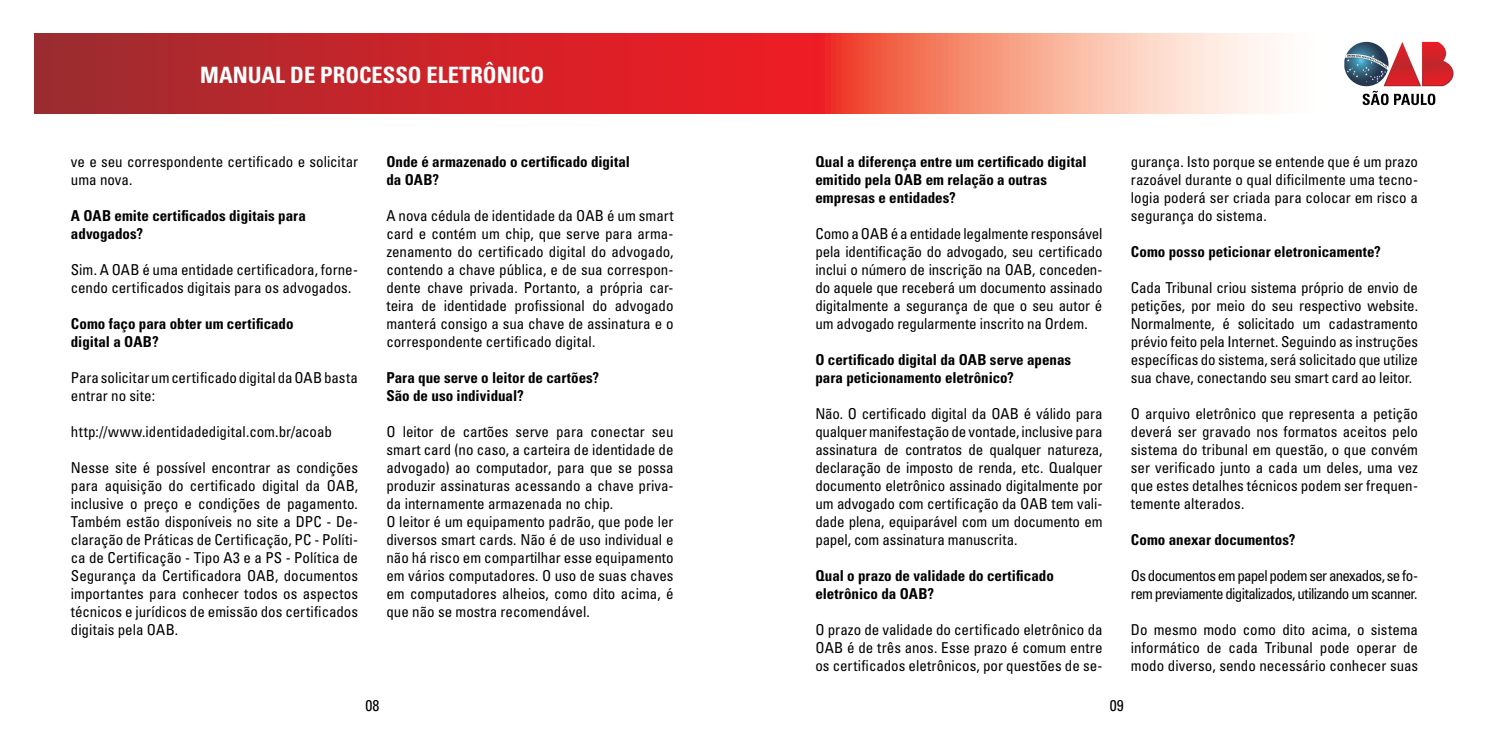
<style>
.page{position:relative;width:1489px;height:745px;background:#fff}
.page>*{position:absolute;margin:0;border:0;box-sizing:border-box;transform-origin:0 0}
.t1{font:700 condensed 22.5px "Univers LT Std";color:#fff}
.t2{font:condensed 15.62px "Univers LT Std";color:#000}
.t3{font:condensed 15px/18px "Univers LT Std";color:#000;text-align:justify}
.t4{font:700 condensed 15px/18px "Univers LT Std";color:#000}
.t5{font:condensed 15px/18px "Univers LT Std";letter-spacing:-.045em;color:#000}
</style>
<div class="page">
<svg style="left:34px;top:34px;width:1404px;height:79px;background:#dc5f5b"></svg>
<svg style="left:1344px;top:42px;width:109px;height:63px"></svg>
<h1 class="t1" style="left:200px;top:61px;width:33px">MANUAL</h1>
<h1 class="t1" style="left:290px;top:61px;width:56px">DE PROCESSO</h1>
<h1 class="t1" style="left:426px;top:61px;width:13px">ELETRÔNICO</h1>
<p class="t3" style="left:71px;top:152px;width:288px">ve e seu correspondente certificado e solicitar uma nova.</p>
<p class="t4" style="left:71px;top:206px;width:23px">AOAB</p>
<p class="t4" style="left:71px;top:206px;width:236px;text-indent:44px">emite certificados digitais para advogados?</p>
<p class="t3" style="left:71px;top:260px;width:289px">Sim. A OAB é uma entidade certificadora, forne&shy;cendo certificados digitais para os advogados.</p>
<p class="t4" style="left:71px;top:314px;width:224px">Como faço para obter um certificado digital a OAB</p>
<p class="t4" style="left:152px;top:332px;width:8px">?</p>
<p class="t3" style="left:71px;top:368px;width:288px">Para solicitar um certificado digital da OAB basta entrar no site:</p>
<p class="t3" style="left:71px;top:422px;width:262px">http://www.identidadedigital.com.br/acoab</p>
<p class="t3" style="left:71px;top:458px;width:289px">Nesse site é possível encontrar as condições para aquisição do certificado digital da OAB, inclusive o preço e condições de pagamento.<br>Também estão disponíveis no site a DPC - De&shy;claração de Práticas de Certificação, PC - Políti&shy;ca de Certificação - Tipo A3 e a PS - Política de Segurança da Certificadora OAB, documentos importantes para conhecer todos os aspectos técnicos e jurídicos de emissão dos certificados digitais pela OAB.</p>
<p class="t4" style="left:386px;top:152px;width:245px">Onde é armazenado o certificado digital da OAB</p>
<p class="t4" style="left:432px;top:170px;width:8px">?</p>
<p class="t3" style="left:386px;top:206px;width:289px">A nova cédula de identidade da OAB é um smart card e contém um chip, que serve para arma&shy;zenamento do certificado digital do advogado, contendo a chave pública, e de sua correspon&shy;dente chave privada. Portanto, a própria car&shy;teira de identidade profissional do advogado manterá consigo a sua chave de assinatura e o correspondente certificado digital.</p>
<p class="t4" style="left:386px;top:368px;width:214px">Para que serve o leitor de cartões?<br>São de uso individual?</p>
<p class="t3" style="left:386px;top:422px;width:289px;text-align:left">O leitor de cartões serve para conectar seu smart card (no caso, a carteira de identidade de advogado) ao computador, para que se possa produzir assinaturas acessando a chave priva&shy;da internamente armazenada no chip.<br>O leitor é um equipamento padrão, que pode ler diversos smart cards. Não é de uso individual e não há risco em compartilhar esse equipamento em vários computadores. O uso de suas chaves em computadores alheios, como dito acima, é que não se mostra recomendável.</p>
<p class="t4" style="left:815px;top:152px;width:273px">Qual a diferença entre um certificado digital emitido pela OAB</p>
<p class="t4" style="left:815px;top:170px;width:233px;text-indent:110px">em relação a outras empresas e entidades?</p>
<p class="t3" style="left:815px;top:224px;width:289px">Como a OAB é a entidade legalmente responsável pela identificação do advogado, seu certificado inclui o número de inscrição na OAB, conceden&shy;do aquele que receberá um documento assinado digitalmente a segurança de que o seu autor é um advogado regularmente inscrito na Ordem.</p>
<p class="t4" style="left:815px;top:350px;width:154px">O certificado digital da OAB</p>
<p class="t4" style="left:815px;top:350px;width:257px;text-indent:174px">serve apenas para peticionamento eletrônico?</p>
<p class="t3" style="left:815px;top:404px;width:289px">Não. O certificado digital da OAB é válido para qualquer manifestação de vontade, inclusive para assinatura de contratos de qualquer natureza, declaração de imposto de renda, etc. Qualquer documento eletrônico assinado digitalmente por um advogado com certificação da OAB tem vali&shy;dade plena, equiparável com um documento em papel, com assinatura manuscrita.</p>
<p class="t4" style="left:815px;top:566px;width:240px">Qual o prazo de validade do certificado eletrônico da OAB</p>
<p class="t4" style="left:927px;top:584px;width:8px">?</p>
<p class="t3" style="left:815px;top:620px;width:289px">O prazo de validade do certificado eletrônico da OAB é de três anos. Esse prazo é comum entre os certificados eletrônicos, por questões de se-</p>
<p class="t3" style="left:1130px;top:152px;width:289px">gurança. Isto porque se entende que é um prazo razoável durante o qual dificilmente uma tecno&shy;logia poderá ser criada para colocar em risco a segurança do sistema.</p>
<p class="t4" style="left:1130px;top:242px;width:251px">Como posso peticionar eletronicamente?</p>
<p class="t3" style="left:1130px;top:278px;width:288px">Cada Tribunal criou sistema próprio de envio de petições, por meio do seu respectivo website.<br>Normalmente, é solicitado um cadastramento prévio feito pela Internet. Seguindo as instruções específicas do sistema, será solicitado que utilize sua chave, conectando seu smart card ao leitor.</p>
<p class="t3" style="left:1130px;top:404px;width:289px">O arquivo eletrônico que representa a petição deverá ser gravado nos formatos aceitos pelo sistema do tribunal em questão, o que convém ser verificado junto a cada um deles, uma vez que estes detalhes técnicos podem ser frequen&shy;temente alterados.</p>
<p class="t4" style="left:1130px;top:530px;width:166px">Como anexar documentos?</p>
<p class="t5" style="left:1130px;top:566px;width:289px">Os documentos em papel podem ser anexados, se fo&shy;rem previamente digitalizados, utilizando um scanner.</p>
<p class="t3" style="left:1130px;top:620px;width:289px">Do mesmo modo como dito acima, o sistema informático de cada Tribunal pode operar de modo diverso, sendo necessário conhecer suas</p>
<p class="t2" style="left:365px;top:695px;width:15px">08</p>
<p class="t2" style="left:1109px;top:695px;width:15px">09</p>
</div>
